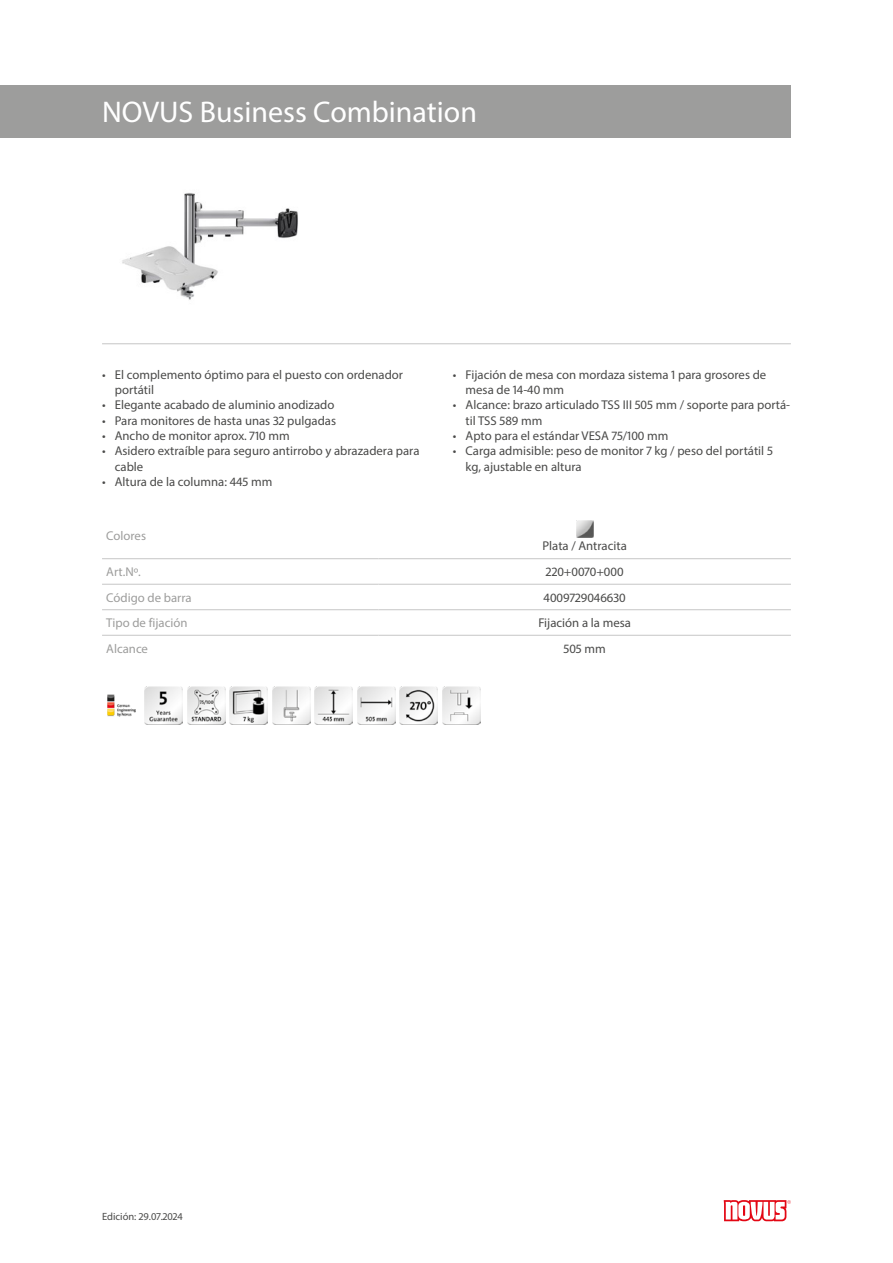
<style>
.page{position:relative;width:893px;height:1263px;background:#fff}
.page>*{position:absolute;margin:0;border:0;box-sizing:border-box;transform-origin:0 0}
.Produktname{font:30px "Myriad Pro";color:#fff}
.Produkttabelle_Zentr{font:12.75px/15.3px "Myriad Pro";color:#4a4a49}
.Produkttabelle_Links{font:12.75px "Myriad Pro";color:#9d9d9c}
.Farbildtext{font:12.75px "Myriad Pro";color:#4a4a49}
.t1{font:10.5px "Myriad Pro";color:#4a4a49}
</style>
<div class="page">
<img style="left:122px;top:193px;width:176px;height:107px">
<hr style="left:102px;top:343px;width:689px;height:1px;background:#c6c6c6">
<img style="left:107px;top:694px;width:29px;height:23px">
<img style="left:145px;top:686px;width:38px;height:38px">
<img style="left:187px;top:686px;width:38px;height:38px">
<img style="left:230px;top:686px;width:38px;height:38px">
<img style="left:272px;top:686px;width:38px;height:38px">
<img style="left:315px;top:686px;width:38px;height:38px">
<img style="left:357px;top:686px;width:38px;height:38px">
<img style="left:400px;top:686px;width:38px;height:38px">
<img style="left:442px;top:686px;width:38px;height:38px">
<svg style="left:724px;top:1200px;width:67px;height:21px"></svg>
<div style="left:0;top:85px;width:791px;height:53px;background:#9d9d9c"></div>
<hr style="left:102px;top:558px;width:276px;height:1px;background:#c6c6c6">
<hr style="left:378px;top:558px;width:413px;height:1px;background:#c6c6c6">
<hr style="left:102px;top:584px;width:276px;height:1px;background:#c6c6c6">
<hr style="left:378px;top:584px;width:413px;height:1px;background:#c6c6c6">
<hr style="left:102px;top:609px;width:276px;height:1px;background:#c6c6c6">
<hr style="left:378px;top:609px;width:413px;height:1px;background:#c6c6c6">
<hr style="left:102px;top:635px;width:276px;height:1px;background:#c6c6c6">
<hr style="left:378px;top:635px;width:413px;height:1px;background:#c6c6c6">
<img style="left:576px;top:520px;width:17px;height:17px">
<p class="Produktname" style="left:102px;top:94px;width:376px">NOVUS Business Combination</p>
<p class="Produkttabelle_Zentr" style="left:115px;top:367px;width:290px;text-indent:-13px">• El complemento óptimo para el puesto con ordenador portátil</p>
<p class="Produkttabelle_Zentr" style="left:102px;top:397px;width:234px">• Elegante acabado de aluminio anodizado</p>
<p class="Produkttabelle_Zentr" style="left:102px;top:413px;width:236px">• Para monitores de hasta unas 32 pulgadas</p>
<p class="Produkttabelle_Zentr" style="left:102px;top:428px;width:189px">• Ancho de monitor aprox. 710 mm</p>
<p class="Produkttabelle_Zentr" style="left:115px;top:443px;width:306px;text-indent:-13px">• Asidero extraíble para seguro antirrobo y abrazadera para cable</p>
<p class="Produkttabelle_Zentr" style="left:102px;top:474px;width:172px">• Altura de la columna: 445 mm</p>
<p class="Produkttabelle_Links" style="left:106px;top:528px;width:41px">Colores</p>
<p class="Produkttabelle_Zentr" style="left:466px;top:367px;width:302px;text-indent:-13px">• Fijación de mesa con mordaza sistema 1 para grosores de mesa de 14-40 mm</p>
<p class="Produkttabelle_Zentr" style="left:466px;top:397px;width:326px;text-indent:-13px">• Alcance: brazo articulado TSS III 505 mm / soporte para portá&shy;til TSS 589 mm</p>
<p class="Produkttabelle_Zentr" style="left:453px;top:428px;width:217px">• Apto para el estándar VESA 75/100 mm</p>
<p class="Produkttabelle_Zentr" style="left:466px;top:443px;width:309px;text-indent:-13px">• Carga admisible: peso de monitor 7 kg / peso del portátil 5 kg, ajustable en altura</p>
<p class="Farbildtext" style="left:543px;top:538px;width:86px">Plata / Antracita</p>
<p class="Produkttabelle_Links" style="left:106px;top:564px;width:36px">Art.Nº.</p>
<p class="Produkttabelle_Zentr" style="left:546px;top:564px;width:79px">220+0070+000</p>
<p class="Produkttabelle_Links" style="left:106px;top:590px;width:87px">Código de barra</p>
<p class="Produkttabelle_Zentr" style="left:544px;top:590px;width:84px">4009729046630</p>
<p class="Produkttabelle_Links" style="left:106px;top:615px;width:83px">Tipo de fijación</p>
<p class="Produkttabelle_Zentr" style="left:538px;top:615px;width:94px">Fijación a la mesa</p>
<p class="Produkttabelle_Links" style="left:106px;top:641px;width:43px">Alcance</p>
<p class="Produkttabelle_Zentr" style="left:564px;top:641px;width:44px">505 mm</p>
<p class="t1" style="left:102px;top:1210px;width:82px">Edición: 29.07.2024</p>
</div>
